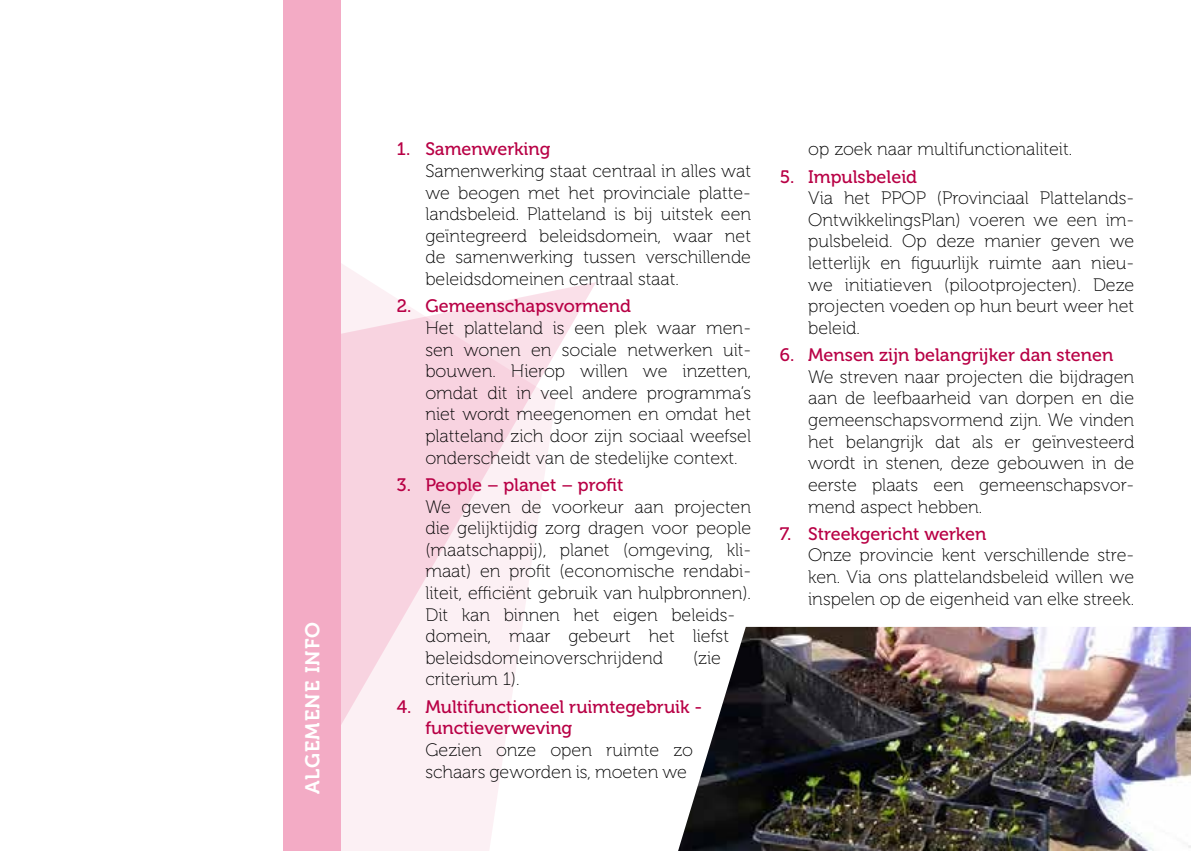
<style>
.page{position:relative;width:1191px;height:851px;background:#fff}
.page>*{position:absolute;margin:0;border:0;box-sizing:border-box;transform-origin:0 0}
.t1{font:20px "Museo 700";letter-spacing:.05em;color:#fff}
.t2{font:18px/21.6px "Museo 100";color:#000;text-align:justify}
.t3{font:18px/21.6px "Museo 500";color:#b80045}
</style>
<div class="page">
<svg style="left:340px;top:149px;width:154px;height:701px"></svg>
<svg style="left:340px;top:282px;width:256px;height:537px"></svg>
<img style="left:678px;top:626px;width:513px;height:224px">
<div style="left:0;top:0;width:340px;height:850px;background:#f3abc5"></div>
<div style="left:0;top:0;width:282px;height:850px;background:#fff"></div>
<p class="t1" style="left:301px;top:794px;width:174px;rotate:-90deg">ALGEMENE INFO</p>
<p class="t3" style="left:397px;top:139px;width:155px">1. Samenwerking</p>
<p class="t2" style="left:425px;top:160px;width:327px">Samenwerking staat centraal in alles wat we beogen met het provinciale platte&shy;landsbeleid. Platteland is bij uitstek een geïntegreerd beleidsdomein, waar net de samenwerking tussen verschillende beleidsdomeinen centraal staat.</p>
<p class="t3" style="left:397px;top:295px;width:235px">2. Gemeenschapsvormend</p>
<p class="t2" style="left:425px;top:317px;width:327px">Het platteland is een plek waar men&shy;sen wonen en sociale netwerken uit&shy;bouwen. Hierop willen we inzetten, omdat dit in veel andere programma’s niet wordt meegenomen en omdat het platteland zich door zijn sociaal weefsel onderscheidt van de stedelijke context.</p>
<p class="t3" style="left:397px;top:474px;width:228px">3. People – planet – profit</p>
<p class="t2" style="left:425px;top:496px;width:327px;text-align:left">We geven de voorkeur aan projecten die gelijktijdig zorg dragen voor people (maatschappij), planet (omgeving, kli&shy;maat) en profit (economische rendabi&shy;liteit, efficiënt gebruik van hulpbronnen).<br>Dit kan binnen het eigen beleids&shy;domein, maar gebeurt het liefst beleidsdomeinoverschrijdend</p>
<p class="t2" style="left:693px;top:647px;width:30px">(zie</p>
<p class="t2" style="left:425px;top:668px;width:96px">criterium 1).</p>
<p class="t3" style="left:425px;top:696px;width:278px;text-indent:-28px">4. Multifunctioneel ruimtegebruik - functieverweving</p>
<p class="t2" style="left:425px;top:739px;width:269px">Gezien onze open ruimte zo schaars geworden is, moeten we</p>
<p class="t2" style="left:808px;top:139px;width:265px">op zoek naar multifunctionaliteit.</p>
<p class="t3" style="left:780px;top:166px;width:139px">5. Impulsbeleid</p>
<p class="t2" style="left:808px;top:188px;width:328px">Via het PPOP (Provinciaal Plattelands-OntwikkelingsPlan) voeren we een im&shy;pulsbeleid. Op deze manier geven we letterlijk en figuurlijk ruimte aan nieu&shy;we initiatieven (pilootprojecten). Deze projecten voeden op hun beurt weer het beleid.</p>
<p class="t3" style="left:780px;top:344px;width:335px">6. Mensen zijn belangrijker dan stenen</p>
<p class="t2" style="left:808px;top:366px;width:328px">We streven naar projecten die bijdragen aan de leefbaarheid van dorpen en die gemeenschapsvormend zijn. We vinden het belangrijk dat als er geïnvesteerd wordt in stenen, deze gebouwen in de eerste plaats een gemeenschapsvor&shy;mend aspect hebben.</p>
<p class="t3" style="left:780px;top:523px;width:208px">7. Streekgericht werken</p>
<p class="t2" style="left:808px;top:545px;width:327px">Onze provincie kent verschillende stre&shy;ken. Via ons plattelandsbeleid willen we inspelen op de eigenheid van elke streek.</p>
</div>
